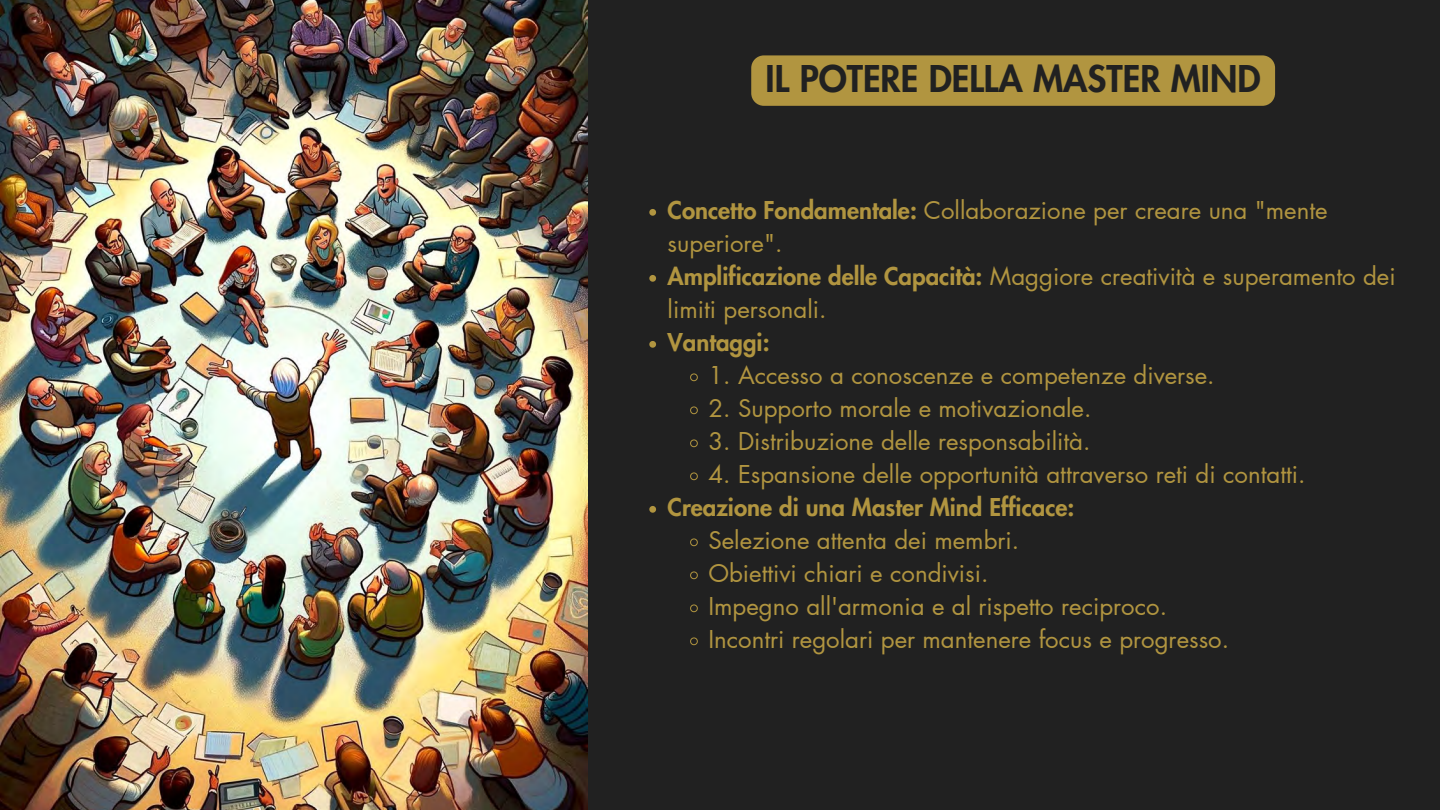
<style>
.page{position:relative;width:1440px;height:810px;background:#212121}
.page>*{position:absolute;margin:0;border:0;box-sizing:border-box;transform-origin:0 0}
.t1{font:800 36px "Futura LT Pro";color:#212121}
.t2{font:24px/33px "Futura LT Pro";color:#b19540}
.t3{font:800 24px "Futura LT Pro";color:#b19540}
.s1{font-weight:800}
</style>
<div class="page">
<img style="left:0;top:0;width:588px;height:810px">
<div style="left:751px;top:55px;width:524px;height:51px;background:#b19540"></div>
<svg style="left:649px;top:209px;width:7px;height:7px"></svg>
<svg style="left:649px;top:275px;width:7px;height:7px"></svg>
<svg style="left:649px;top:341px;width:7px;height:7px"></svg>
<svg style="left:690px;top:373px;width:8px;height:9px"></svg>
<svg style="left:690px;top:406px;width:8px;height:9px"></svg>
<svg style="left:690px;top:439px;width:8px;height:9px"></svg>
<svg style="left:690px;top:472px;width:8px;height:9px"></svg>
<svg style="left:649px;top:506px;width:7px;height:7px"></svg>
<svg style="left:690px;top:538px;width:8px;height:9px"></svg>
<svg style="left:690px;top:571px;width:8px;height:9px"></svg>
<svg style="left:690px;top:604px;width:8px;height:9px"></svg>
<svg style="left:690px;top:637px;width:8px;height:9px"></svg>
<h1 class="t1" style="left:766px;top:62px;width:497px">IL POTERE DELLA MASTER MIND</h1>
<p class="t2" style="left:668px;top:194px;width:661px"><span class="s1">Concetto Fondamentale:</span> Collaborazione per creare una "mente superiore".</p>
<p class="t2" style="left:668px;top:260px;width:730px"><span class="s1">Amplificazione delle Capacità:</span> Maggiore creatività e superamento dei limiti personali.</p>
<p class="t3" style="left:668px;top:331px;width:103px">Vantaggi:</p>
<p class="t2" style="left:708px;top:359px;width:508px">1. Accesso a conoscenze e competenze diverse.</p>
<p class="t2" style="left:708px;top:392px;width:385px">2. Supporto morale e motivazionale.</p>
<p class="t2" style="left:708px;top:425px;width:384px">3. Distribuzione delle responsabilità.</p>
<p class="t2" style="left:708px;top:458px;width:599px">4. Espansione delle opportunità attraverso reti di contatti.</p>
<p class="t3" style="left:668px;top:496px;width:408px">Creazione di una Master Mind Efficace:</p>
<p class="t2" style="left:708px;top:524px;width:312px">Selezione attenta dei membri.</p>
<p class="t2" style="left:708px;top:557px;width:282px">Obiettivi chiari e condivisi.</p>
<p class="t2" style="left:708px;top:590px;width:460px">Impegno all'armonia e al rispetto reciproco.</p>
<p class="t2" style="left:708px;top:623px;width:522px">Incontri regolari per mantenere focus e progresso.</p>
</div>
